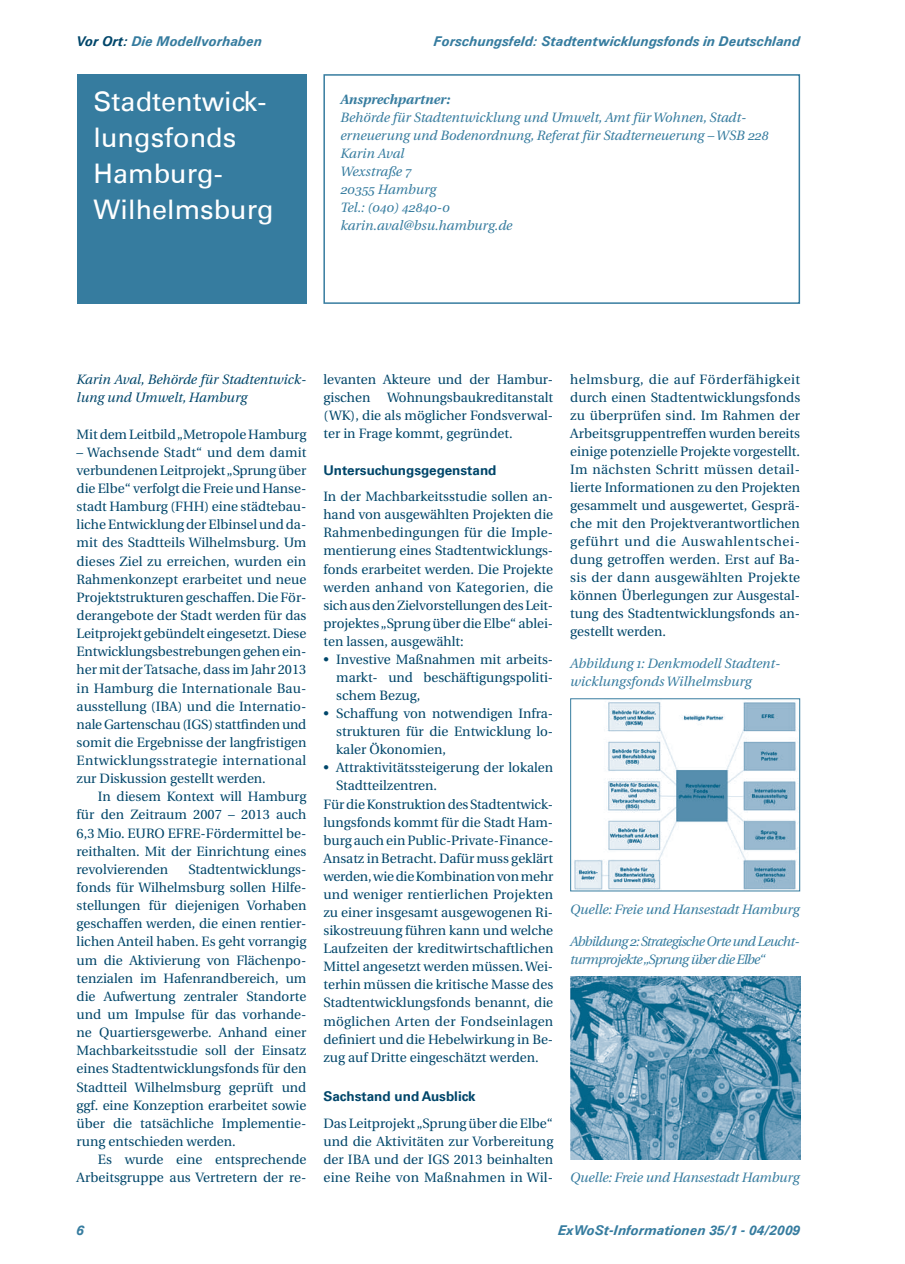
<style>
.page{position:relative;width:905px;height:1264px;background:#fff}
.page>*{position:absolute;margin:0;border:0;box-sizing:border-box;transform-origin:0 0}
.t1{font:27px/36px "Univers LT";color:#fff}
.t2{font:13.5px/18.1px "Utopia";color:#00466a;text-align:justify}
.t3{font:13.5px/18px "Utopia Italic Os F";color:#367c9f}
.t4{font:italic 700 13.5px "Univers LT";color:#367c9f}
.t5{font:13.5px/18px "Utopia Italic Os F";letter-spacing:-.05em;color:#367c9f}
.t6{font:13.5px/18.1px "Utopia Italic Os F";color:#00466a}
.t7{font:700 13.5px "Univers LT";color:#00466a}
.s1{color:#00466a}
.s2{font-family:"Utopia Bold Italic Os F"}
</style>
<div class="page">
<div style="left:77px;top:74px;width:229px;height:230px;background:#367c9f"></div>
<div style="left:323px;top:74px;width:476px;height:230px;border:2px solid #367c9f"></div>
<img style="left:574px;top:702px;width:223px;height:187px">
<div style="left:570px;top:698px;width:229px;height:193px;border:1px solid #367c9f"></div>
<img style="left:570px;top:977px;width:229px;height:182px">
<p class="t4" style="left:77px;top:33px;width:187px"><span class="s1">Vor Ort:</span> Die Modellvorhaben</p>
<p class="t4" style="left:434px;top:33px;width:367px">Forschungsfeld: Stadtentwicklungsfonds in Deutschland</p>
<p class="t1" style="left:94px;top:83px;width:182px">Stadtentwick&shy;lungsfonds<br>Hamburg-<br>Wilhelmsburg</p>
<p class="t3" style="left:340px;top:90px;width:429px"><span class="s2">Ansprechpartner:<br></span>Behörde für Stadtentwicklung und Umwelt, Amt für Wohnen, Stadt&shy;erneuerung und Bodenordnung, Referat für Stadterneuerung – WSB 228<br>Karin Aval<br>Wexstraße 7<br>20355 Hamburg<br>Tel.: (040) 42840-0<br>karin.aval@bsu.hamburg.de</p>
<p class="t6" style="left:77px;top:371px;width:230px">Karin Aval, Behörde für Stadtentwick&shy;lung und Umwelt, Hamburg</p>
<p class="t2" style="left:77px;top:425px;width:231px">Mit dem Leitbild„Metropole Hamburg</p>
<p class="t2" style="left:77px;top:443px;width:231px">– Wachsende Stadt“ und dem damit verbundenen Leitprojekt „Sprung über die Elbe“ verfolgt die Freie und Hanse&shy;stadt Hamburg (FHH) eine städtebau&shy;liche Entwicklung der Elbinsel und da&shy;mit des Stadtteils Wilhelmsburg. Um dieses Ziel zu erreichen, wurden ein Rahmenkonzept erarbeitet und neue Projektstrukturen geschaffen. Die För&shy;derangebote der Stadt werden für das Leitprojekt gebündelt eingesetzt. Diese Entwicklungsbestrebungen gehen ein&shy;her mit der Tatsache, dass im Jahr 2013 in Hamburg die Internationale Bau&shy;ausstellung (IBA) und die Internatio&shy;nale Gartenschau (IGS) stattfinden und somit die Ergebnisse der langfristigen Entwicklungsstrategie international zur Diskussion gestellt werden.</p>
<p class="t2" style="left:77px;top:788px;width:231px;text-indent:21px">In diesem Kontext will Hamburg für den Zeitraum 2007 – 2013 auch 6,3 Mio. EURO EFRE-Fördermittel be&shy;reithalten. Mit der Einrichtung eines revolvierenden</p>
<p class="t2" style="left:77px;top:860px;width:231px;text-indent:112px">Stadtentwicklungs&shy;fonds für Wilhelmsburg sollen Hilfe&shy;stellungen für diejenigen Vorhaben geschaffen werden, die einen rentier&shy;lichen Anteil haben. Es geht vorrangig um die Aktivierung von Flächenpo&shy;tenzialen im Hafenrandbereich, um die Aufwertung zentraler Standorte und um Impulse für das vorhande&shy;ne Quartiersgewerbe. Anhand einer Machbarkeitsstudie soll der Einsatz eines Stadtentwicklungsfonds für den Stadtteil Wilhelmsburg geprüft und ggf. eine Konzeption erarbeitet sowie über die tatsächliche Implementie&shy;rung entschieden werden.</p>
<p class="t2" style="left:77px;top:1150px;width:231px;text-align:right">Es wurde eine entsprechende<br>Arbeitsgruppe aus Vertretern der re-</p>
<p class="t2" style="left:323px;top:371px;width:231px">levanten Akteure und der Hambur&shy;gischen Wohnungsbaukreditanstalt (WK), die als möglicher Fondsverwal&shy;ter in Frage kommt, gegründet.</p>
<p class="t7" style="left:323px;top:462px;width:174px">Untersuchungsgegenstand</p>
<p class="t2" style="left:323px;top:488px;width:231px">In der Machbarkeitsstudie sollen an&shy;hand von ausgewählten Projekten die Rahmenbedingungen für die Imple&shy;mentierung eines Stadtentwicklungs&shy;fonds erarbeitet werden. Die Projekte werden anhand von Kategorien, die sich aus den Zielvorstellungen des Leit&shy;projektes „Sprung über die Elbe“ ablei&shy;ten lassen, ausgewählt:</p>
<p class="t2" style="left:336px;top:650px;width:217px;text-indent:-13px">• Investive Maßnahmen mit arbeits&shy;markt- und beschäftigungspoliti&shy;schem Bezug,</p>
<p class="t2" style="left:336px;top:704px;width:217px;text-indent:-13px">• Schaffung von notwendigen Infra&shy;strukturen für die Entwicklung lo&shy;kaler Ökonomien,</p>
<p class="t2" style="left:323px;top:759px;width:231px">• Attraktivitätssteigerung der lokalen</p>
<p class="t2" style="left:323px;top:777px;width:231px;text-align:left;text-indent:13px">Stadtteilzentren.<br>Für die Konstruktion des Stadtentwick&shy;lungsfonds kommt für die Stadt Ham&shy;burg auch ein Public-Private-Finance-Ansatz in Betracht. Dafür muss geklärt werden, wie die Kombination von mehr und weniger rentierlichen Projekten zu einer insgesamt ausgewogenen Ri&shy;sikostreuung führen kann und welche Laufzeiten der kreditwirtschaftlichen Mittel angesetzt werden müssen. Wei&shy;terhin müssen die kritische Masse des Stadtentwicklungsfonds benannt, die möglichen Arten der Fondseinlagen definiert und die Hebelwirkung in Be&shy;zug auf Dritte eingeschätzt werden.</p>
<p class="t7" style="left:323px;top:1088px;width:154px">Sachstand und Ausblick</p>
<p class="t2" style="left:323px;top:1114px;width:231px">Das Leitprojekt „Sprung über die Elbe“ und die Aktivitäten zur Vorbereitung der IBA und der IGS 2013 beinhalten eine Reihe von Maßnahmen in Wil-</p>
<p class="t2" style="left:570px;top:371px;width:231px">helmsburg, die auf Förderfähigkeit durch einen Stadtentwicklungsfonds zu überprüfen sind. Im Rahmen der Arbeitsgruppentreffen wurden bereits einige potenzielle Projekte vorgestellt.<br>Im nächsten Schritt müssen detail&shy;lierte Informationen zu den Projekten gesammelt und ausgewertet, Gesprä&shy;che mit den Projektverantwortlichen geführt und die Auswahlentschei&shy;dung getroffen werden. Erst auf Ba&shy;sis der dann ausgewählten Projekte können Überlegungen zur Ausgestal&shy;tung des Stadtentwicklungsfonds an&shy;gestellt werden.</p>
<p class="t3" style="left:570px;top:654px;width:211px">Abbildung 1: Denkmodell Stadtent&shy;wicklungsfonds Wilhelmsburg</p>
<p class="t3" style="left:570px;top:900px;width:230px">Quelle: Freie und Hansestadt Hamburg</p>
<p class="t5" style="left:570px;top:933px;width:230px">Abbildung 2: Strategische Orte und Leucht&shy;turmprojekte „Sprung über die Elbe“</p>
<p class="t3" style="left:570px;top:1168px;width:230px">Quelle: Freie und Hansestadt Hamburg</p>
<p class="t4" style="left:77px;top:1221px;width:9px">6</p>
<p class="t4" style="left:557px;top:1221px;width:243px">ExWoSt-Informationen 35/1 - 04/2009</p>
</div>
